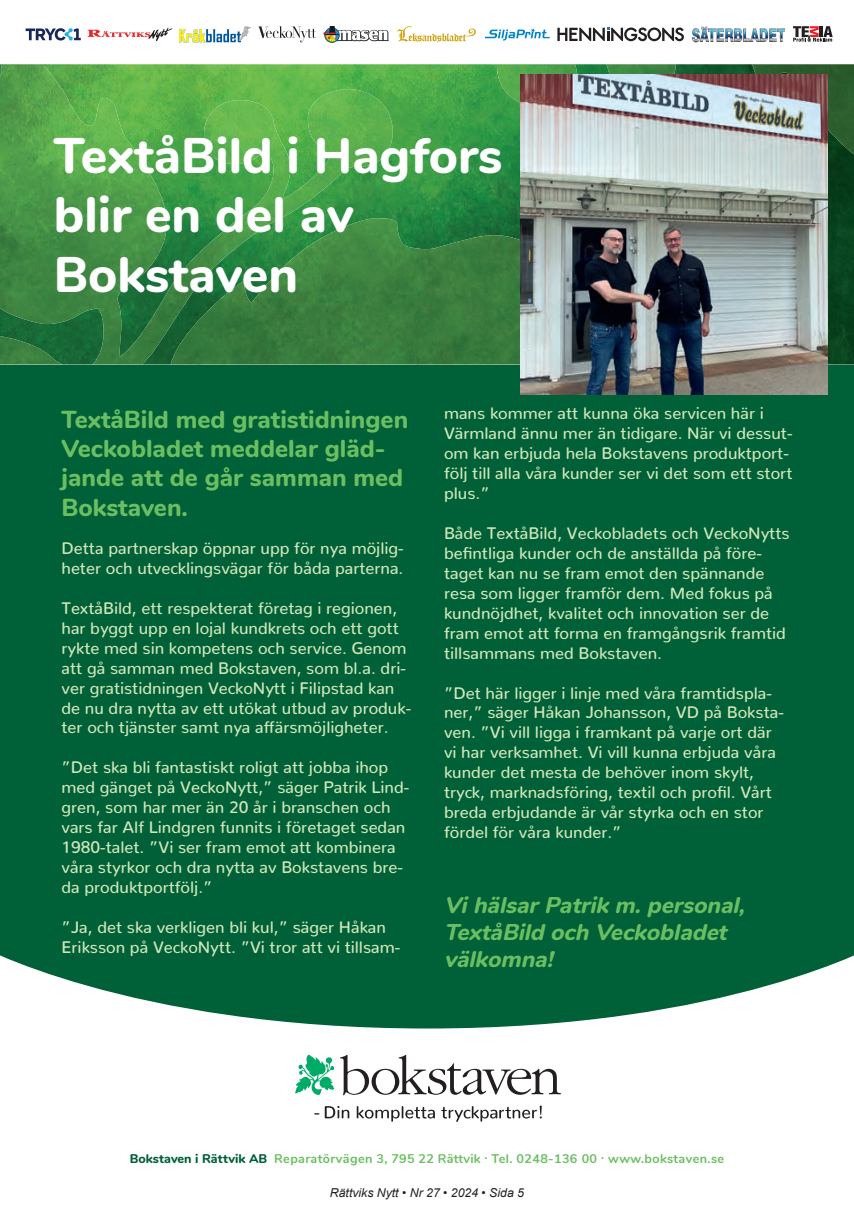
<style>
.page{position:relative;width:854px;height:1216px;background:#fff}
.page>*{position:absolute;margin:0;border:0;box-sizing:border-box;transform-origin:0 0}
.t1{font:800 49.88px/59.9px "Nunito";color:#fff}
.t2{font:800 24.5px/29.4px "Nunito";color:#6bbf62}
.t3{font:italic 800 22.75px/27.3px "Nunito";color:#6bbf62}
.t4{font:500 16.62px/19.9px "Nunito";color:#d1e6b8}
.t5{font:700 12.6px "Nunito";letter-spacing:.03em;color:#6bbf62}
.t6{font:italic 12.25px "Arial";color:#231f20}
.s1{font-weight:800;color:#006038}
</style>
<div class="page">
<div style="left:0;top:363px;width:853px;height:709px;background:#006038"></div>
<svg style="left:0;top:955px;width:853px;height:167px;fill:#fff"></svg>
<svg style="left:340px;top:1054px;width:220px;height:41px"></svg>
<svg style="left:295px;top:1054px;width:39px;height:40px"></svg>
<svg style="left:314px;top:1105px;width:35px;height:13px"></svg>
<svg style="left:356px;top:1106px;width:79px;height:15px"></svg>
<svg style="left:441px;top:1105px;width:100px;height:16px"></svg>
<img style="left:90px;top:64px;width:763px;height:300px">
<img style="left:497px;top:64px;width:356px;height:38px">
<img style="left:517px;top:101px;width:3px;height:6px">
<img style="left:827px;top:101px;width:26px;height:53px">
<img style="left:0;top:64px;width:90px;height:300px">
<img style="left:89px;top:98px;width:55px;height:266px">
<img style="left:198px;top:89px;width:220px;height:275px">
<img style="left:143px;top:163px;width:56px;height:201px">
<img style="left:417px;top:235px;width:103px;height:129px">
<img style="left:520px;top:74px;width:307px;height:320px">
<svg style="left:485px;top:28px;width:64px;height:13px"></svg>
<svg style="left:323px;top:26px;width:66px;height:17px"></svg>
<svg style="left:258px;top:26px;width:58px;height:16px"></svg>
<svg style="left:26px;top:28px;width:55px;height:13px"></svg>
<svg style="left:88px;top:28px;width:84px;height:13px"></svg>
<svg style="left:179px;top:26px;width:72px;height:16px"></svg>
<svg style="left:557px;top:28px;width:126px;height:13px"></svg>
<svg style="left:397px;top:26px;width:78px;height:17px"></svg>
<img style="left:691px;top:26px;width:18px;height:16px">
<svg style="left:793px;top:26px;width:39px;height:16px"></svg>
<h1 class="t1" style="left:54px;top:122px;width:450px">TextåBild i Hagfors blir en del av<br>Bokstaven</h1>
<h2 class="t2" style="left:61px;top:403px;width:348px">TextåBild med gratistidningen<br>Veckobladet meddelar gläd&shy;jande att de går samman med<br>Bokstaven.</h2>
<p class="t4" style="left:61px;top:536px;width:343px">Detta partnerskap öppnar upp för nya möjlig&shy;heter och utvecklingsvägar för båda parterna.</p>
<p class="t4" style="left:61px;top:596px;width:351px">TextåBild, ett respekterat företag i regionen, har byggt upp en lojal kundkrets och ett gott rykte med sin kompetens och service. Genom att gå samman med Bokstaven, som bl.a. dri&shy;ver gratistidningen VeckoNytt i Filipstad kan de nu dra nytta av ett utökat utbud av produk&shy;ter och tjänster samt nya affärsmöjligheter.</p>
<p class="t4" style="left:61px;top:755px;width:349px">”Det ska bli fantastiskt roligt att jobba ihop med gänget på VeckoNytt,” säger Patrik Lind&shy;gren, som har mer än 20 år i branschen och vars far Alf Lindgren funnits i företaget sedan 1980-talet. ”Vi ser fram emot att kombinera våra styrkor och dra nytta av Bokstavens bre&shy;da produktportfölj.”</p>
<p class="t4" style="left:61px;top:915px;width:340px">”Ja, det ska verkligen bli kul,” säger Håkan<br>Eriksson på VeckoNytt. ”Vi tror att vi tillsam-</p>
<p class="t4" style="left:444px;top:401px;width:350px">mans kommer att kunna öka servicen här i Värmland ännu mer än tidigare. När vi dessut&shy;om kan erbjuda hela Bokstavens produktport&shy;följ till alla våra kunder ser vi det som ett stort plus.”</p>
<p class="t4" style="left:444px;top:521px;width:347px">Både TextåBild, Veckobladets och VeckoNytts befintliga kunder och de anställda på före&shy;taget kan nu se fram emot den spännande resa som ligger framför dem. Med fokus på kundnöjdhet, kvalitet och innovation ser de fram emot att forma en framgångsrik framtid tillsammans med Bokstaven.</p>
<p class="t4" style="left:444px;top:681px;width:341px">”Det här ligger i linje med våra framtidspla&shy;ner,” säger Håkan Johansson, VD på Boksta&shy;ven. ”Vi vill ligga i framkant på varje ort där vi har verksamhet. Vi vill kunna erbjuda våra kunder det mesta de behöver inom skylt, tryck, marknadsföring, textil och profil. Vårt breda erbjudande är vår styrka och en stor fördel för våra kunder.”</p>
<h3 class="t3" style="left:444px;top:889px;width:308px">VihälsarPatrik m.personal,<br>TextåBild och Veckobladet välkomna!</h3>
<p class="t5" style="left:130px;top:1149px;width:595px"><span class="s1">Bokstaven i Rättvik AB</span> Reparatörvägen 3, 795 22 Rättvik . Tel. 0248-136 00 . www.bokstaven.se</p>
<p class="t6" style="left:330px;top:1184px;width:195px">Rättviks Nytt • Nr 27 • 2024 • Sida 5</p>
</div>
